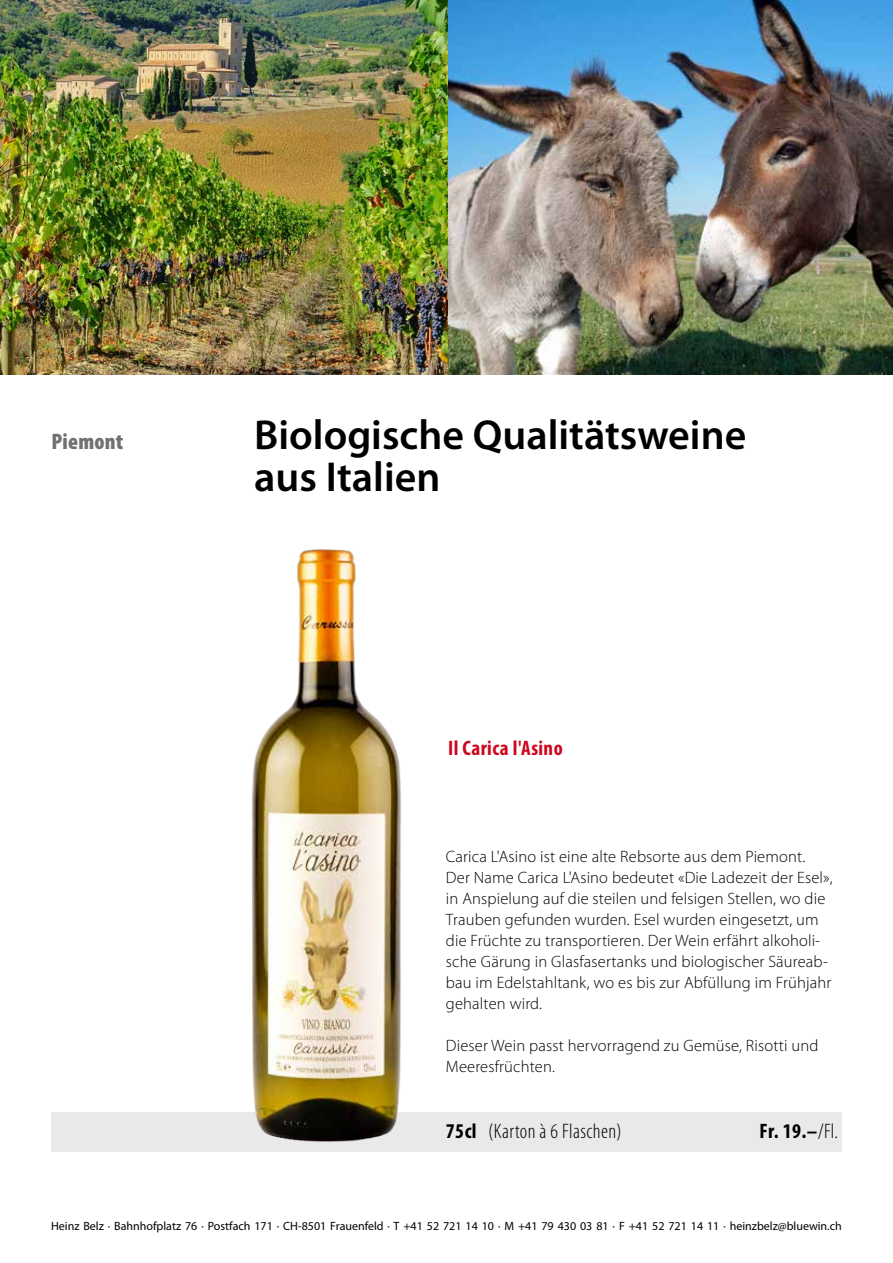
<style>
.page{position:relative;width:893px;height:1263px;background:#fff}
.page>*{position:absolute;margin:0;border:0;box-sizing:border-box;transform-origin:0 0}
.t1{font:600 42px/42px "Myriad Pro";color:#000}
.t2{font:900 condensed 22.5px "Myriad Pro";letter-spacing:.01em;color:#707172}
.t3{font:300 condensed 21px "Myriad Pro";letter-spacing:.02em;color:#000}
.t4{font:700 condensed 21px "Myriad Pro";letter-spacing:.02em;color:#cd071e}
.t5{font:700 condensed 21px "Myriad Pro";color:#000}
.t6{font:300 16.5px/21px "Myriad Pro";letter-spacing:.01em;color:#000}
.t7{font:12px "Myriad Pro";color:#000}
.s1{font-weight:700}
.s2{font-weight:300}
</style>
<div class="page">
<div style="left:51px;top:1112px;width:791px;height:40px;background:#e9e9ea"></div>
<img style="left:447px;top:0;width:446px;height:375px">
<img style="left:0;top:0;width:447px;height:375px">
<img style="left:252px;top:549px;width:149px;height:593px">
<h2 class="t2" style="left:52px;top:427px;width:73px">Piemont</h2>
<h1 class="t1" style="left:254px;top:413px;width:494px">Biologische Qualitätsweine aus Italien</h1>
<p class="t4" style="left:448px;top:735px;width:116px">Il Carica l'Asino</p>
<p class="t6" style="left:446px;top:846px;width:388px">Carica L'Asino ist eine alte Rebsorte aus dem Piemont.<br>Der Name Carica L'Asino bedeutet «Die Ladezeit der Esel», in Anspielung auf die steilen und felsigen Stellen, wo die Trauben gefunden wurden. Esel wurden eingesetzt, um die Früchte zu transportieren. Der Wein erfährt alkoholi&shy;sche Gärung in Glasfasertanks und biologischer Säureab&shy;bau im Edelstahltank, wo es bis zur Abfüllung im Frühjahr gehalten wird.</p>
<p class="t6" style="left:446px;top:1035px;width:374px">Dieser Wein passt hervorragend zu Gemüse, Risotti und<br>Meeresfrüchten.</p>
<p class="t3" style="left:446px;top:1119px;width:177px"><span class="s1">75cl</span> (Karton à 6 Flaschen)</p>
<p class="t5" style="left:759px;top:1118px;width:80px">Fr. 19.–<span class="s2">/Fl.</span></p>
<p class="t7" style="left:51px;top:1219px;width:792px">Heinz Belz · Bahnhofplatz 76 · Postfach 171 · CH-8501 Frauenfeld · T +41 52 721 14 10 · M +41 79 430 03 81 · F +41 52 721 14 11 · heinzbelz@bluewin.ch</p>
</div>
